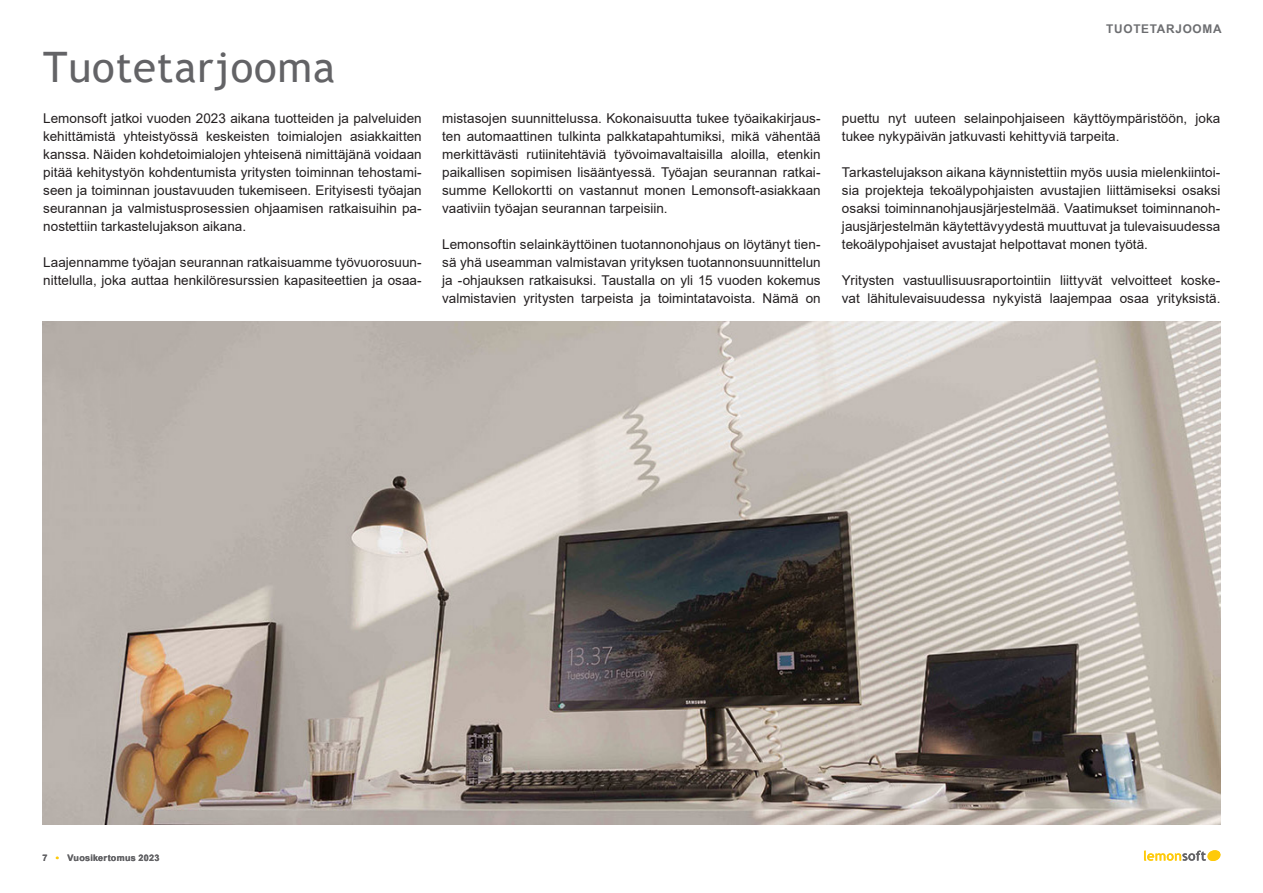
<style>
.page{position:relative;width:1263px;height:893px;background:#fff}
.page>*{position:absolute;margin:0;border:0;box-sizing:border-box;transform-origin:0 0}
.Otsikko_Iso{font:42px "Trebuchet MS";letter-spacing:.02em;color:#636366}
.Leipis{font:13.5px/18px "Arial";color:#231f20;text-align:justify}
.YLÄSIVU_OTS{font:700 12px "Arial Narrow";letter-spacing:.05em;color:#6c6d70;scale:1.2 1}
.t1{font:700 9px "Arial";letter-spacing:.03em;color:#636366}
.s1{color:#feca0a}
</style>
<div class="page">
<svg style="left:1144px;top:850px;width:77px;height:11px"></svg>
<img style="left:43px;top:322px;width:1177px;height:503px">
<p class="Otsikko_Iso" style="left:43px;top:41px;width:293px">Tuotetarjooma</p>
<p class="Leipis" style="left:43px;top:109px;width:380px">Lemonsoft jatkoi vuoden 2023 aikana tuotteiden ja palveluiden kehittämistä yhteistyössä keskeisten toimialojen asiakkaitten kanssa. Näiden kohdetoimialojen yhteisenä nimittäjänä voidaan pitää kehitystyön kohdentumista yritysten toiminnan tehostami&shy;seen ja toiminnan joustavuuden tukemiseen. Erityisesti työajan seurannan ja valmistusprosessien ohjaamisen ratkaisuihin pa&shy;nostettiin tarkastelujakson aikana.</p>
<p class="Leipis" style="left:43px;top:253px;width:380px">Laajennamme työajan seurannan ratkaisuamme työvuorosuun&shy;nittelulla, joka auttaa henkilöresurssien kapasiteettien ja osaa-</p>
<p class="Leipis" style="left:442px;top:109px;width:380px">mistasojen suunnittelussa. Kokonaisuutta tukee työaikakirjaus&shy;ten automaattinen tulkinta palkkatapahtumiksi, mikä vähentää merkittävästi rutiinitehtäviä työvoimavaltaisilla aloilla, etenkin paikallisen sopimisen lisääntyessä. Työajan seurannan ratkai&shy;summe Kellokortti on vastannut monen Lemonsoft-asiakkaan vaativiin työajan seurannan tarpeisiin.</p>
<p class="Leipis" style="left:442px;top:235px;width:380px">Lemonsoftin selainkäyttöinen tuotannonohjaus on löytänyt tien&shy;sä yhä useamman valmistavan yrityksen tuotannonsuunnittelun ja -ohjauksen ratkaisuksi. Taustalla on yli 15 vuoden kokemus valmistavien yritysten tarpeista ja toimintatavoista. Nämä on</p>
<p class="YLÄSIVU_OTS" style="left:1106px;top:20px;width:98px">TUOTETARJOOMA</p>
<p class="Leipis" style="left:842px;top:109px;width:380px">puettu nyt uuteen selainpohjaiseen käyttöympäristöön, joka tukee nykypäivän jatkuvasti kehittyviä tarpeita.</p>
<p class="Leipis" style="left:842px;top:163px;width:380px">Tarkastelujakson aikana käynnistettiin myös uusia mielenkiintoi&shy;sia projekteja tekoälypohjaisten avustajien liittämiseksi osaksi osaksi toiminnanohjausjärjestelmää. Vaatimukset toiminnanoh&shy;jausjärjestelmän käytettävyydestä muuttuvat ja tulevaisuudessa tekoälypohjaiset avustajat helpottavat monen työtä.</p>
<p class="Leipis" style="left:842px;top:271px;width:380px">Yritysten vastuullisuusraportointiin liittyvät velvoitteet koske&shy;vat lähitulevaisuudessa nykyistä laajempaa osaa yrityksistä.</p>
<p class="t1" style="left:43px;top:852px;width:118px">7 <span class="s1">•</span> Vuosikertomus 2023</p>
</div>
